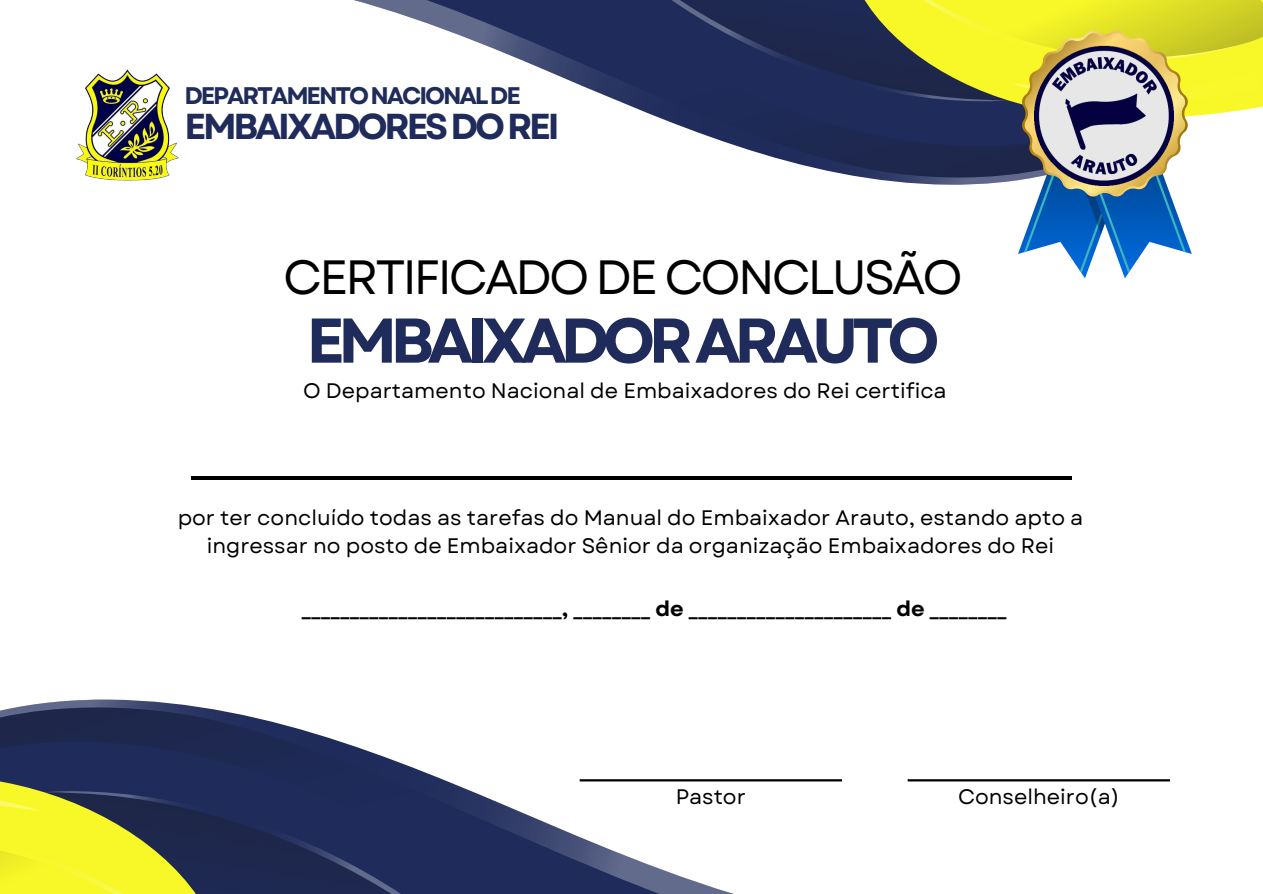
<style>
.page{position:relative;width:1263px;height:894px;background:#fff}
.page>*{position:absolute;margin:0;border:0;box-sizing:border-box;transform-origin:0 0}
.t1{font:700 63px "Garet";letter-spacing:-.105em;color:#1f2b5b}
.t2{font:51px "Garet";color:#000}
.t3{font:48px "Garet";letter-spacing:-.06em;color:#000}
.t4{font:700 36px "Garet";letter-spacing:-.09em;color:#1f2b5b}
.t5{font:700 24px "Garet";letter-spacing:-.09em;color:#1f2b5b}
.t6{font:21px/28.2px "Garet";color:#000;text-align:center}
.t7{font:700 21px "Garet";color:#000}
</style>
<div class="page">
<svg style="left:376px;top:0;width:273px;height:114px"></svg>
<svg style="left:649px;top:0;width:614px;height:278px"></svg>
<img style="left:76px;top:69px;width:103px;height:112px">
<img style="left:1034px;top:46px;width:139px;height:140px">
<svg style="left:0;top:699px;width:738px;height:194px"></svg>
<svg style="left:211px;top:770px;width:228px;height:123px;background:#202b58"></svg>
<svg style="left:0;top:759px;width:211px;height:134px;background:#8b903f"></svg>
<hr style="left:908px;top:779px;width:262px;height:2px;background:#000">
<hr style="left:580px;top:779px;width:262px;height:2px;background:#000">
<h3 class="t5" style="left:184px;top:78px;width:338px">DEPARTAMENTONACIONALDE</h3>
<h4 class="t4" style="left:184px;top:100px;width:377px">EMBAIXADORESDOREI</h4>
<p class="t3" style="left:283px;top:242px;width:681px">CERTIFICADO DE CONCLUSÃO</p>
<p class="t1" style="left:306px;top:295px;width:635px">EMBAIXADORARAUTO</p>
<p class="t6" style="left:303px;top:376px;width:645px">O Departamento Nacional de Embaixadores do Rei certifica</p>
<h1 class="t2" style="left:190px;top:417px;width:884px">__________________________________________________</h1>
<p class="t6" style="left:178px;top:503px;width:907px">por ter concluído todas as tarefas do Manual do Embaixador Arauto, estando apto a ingressar no posto de Embaixador Sênior da organização Embaixadores do Rei</p>
<h2 class="t7" style="left:301px;top:593px;width:707px">___________________________, ________ de _____________________ de ________</h2>
<h5 class="t6" style="left:676px;top:782px;width:72px">Pastor</h5>
<p class="t6" style="left:958px;top:782px;width:163px">Conselheiro(a)</p>
</div>
